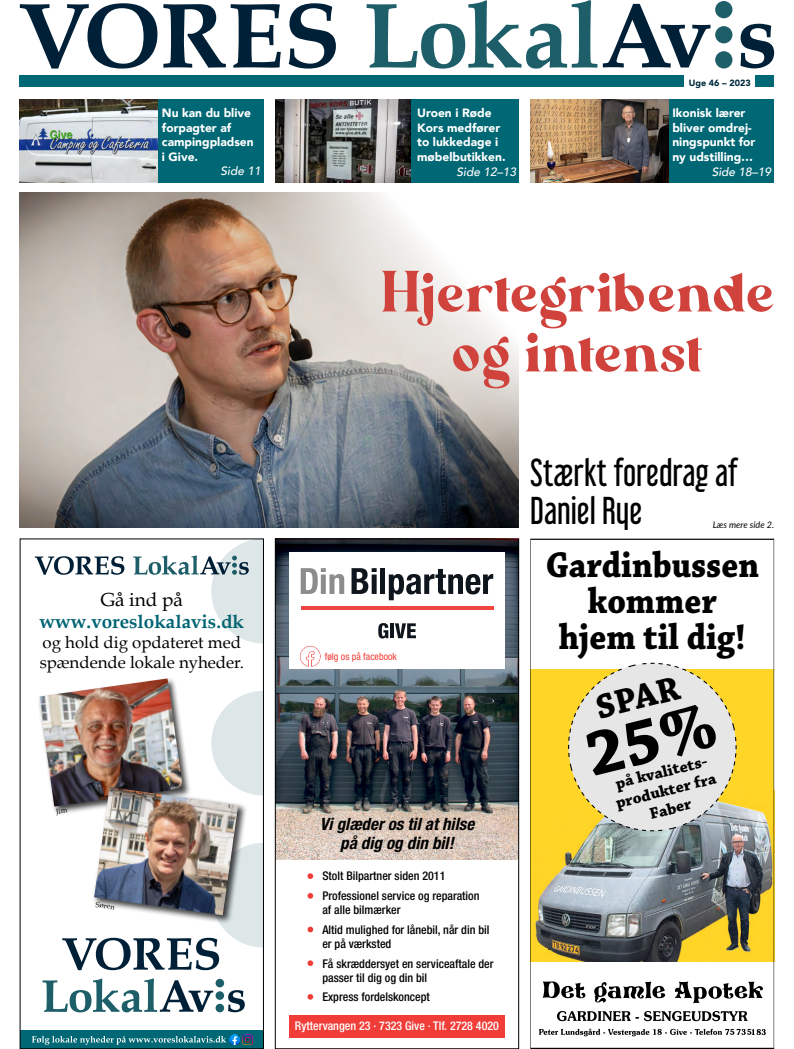
<style>
.page{position:relative;width:794px;height:1049px;background:#fff}
.page>*{position:absolute;margin:0;border:0;box-sizing:border-box;transform-origin:0 0}
.t1{font:58px/60px "Sinerva";letter-spacing:.01em;color:#d0433d;text-align:center}
.t2{font:700 37.8px/36px "Chaparral Pro";color:#000;text-align:center;scale:.9 1}
.t3{font:700 35.8px "Chaparral Pro";color:#000}
.t4{font:34.7px/38.5px "Libel Suit Rg";color:#000}
.t5{font:700 18.9px "Book Antiqua";color:#006574}
.t6{font:18.9px "Book Antiqua";color:#000}
.t7{font:italic 700 condensed 17px/19px "Helvetica Neue LT Std";color:#000;text-align:center}
.t8{font:16.8px/19.9px "Book Antiqua";color:#000}
.t9{font:700 16.5px/18.8px "Chaparral Pro";color:#000;text-align:center}
.t10{font:500 condensed 12px/19.7px "Helvetica Neue LT Std";color:#000}
.t11{font:900 12px/14.4px "Avenir";color:#fff}
.t12{font:500 condensed 12px "Helvetica Neue LT Std";color:#fff}
.t13{font:italic 500 12px "Avenir";color:#fff}
.t14{font:condensed 10px "Helvetica Neue LT Std";color:#f13d37}
.t15{font:italic 9px "Lato";color:#000}
.t16{font:900 9px "Avenir";color:#002a3e}
.t17{font:7.3px "Book Antiqua";color:#000}
</style>
<div class="page">
<svg style="left:366px;top:0;width:231px;height:69px"></svg>
<svg style="left:20px;top:3px;width:316px;height:66px"></svg>
<svg style="left:715px;top:1px;width:17px;height:17px"></svg>
<svg style="left:603px;top:4px;width:171px;height:64px"></svg>
<div style="left:20px;top:76px;width:664px;height:11px;background:#006774"></div>
<div style="left:755px;top:76px;width:19px;height:11px;background:#006774"></div>
<div style="left:20px;top:99px;width:244px;height:83px;background:#006774"></div>
<img style="left:20px;top:99px;width:138px;height:83px">
<div style="left:275px;top:99px;width:244px;height:83px;background:#006774"></div>
<img style="left:275px;top:99px;width:135px;height:83px">
<div style="left:530px;top:99px;width:244px;height:83px;background:#006774"></div>
<img style="left:530px;top:99px;width:138px;height:83px">
<svg style="left:530px;top:539px;width:244px;height:510px"></svg>
<img style="left:277px;top:541px;width:240px;height:318px">
<div style="left:289px;top:553px;width:216px;height:116px;background:#fff"></div>
<hr style="left:301px;top:606px;width:192px;height:4px;background:#f04440">
<svg style="left:351px;top:568px;width:26px;height:26px"></svg>
<svg style="left:301px;top:568px;width:43px;height:26px"></svg>
<div style="left:380px;top:568px;width:5px;height:26px;background:#0f151d"></div>
<svg style="left:389px;top:569px;width:104px;height:31px"></svg>
<svg style="left:378px;top:623px;width:10px;height:15px"></svg>
<hr style="left:390px;top:623px;width:4px;height:15px;background:#0f151d">
<svg style="left:395px;top:623px;width:21px;height:15px"></svg>
<svg style="left:307px;top:873px;width:6px;height:6px"></svg>
<svg style="left:307px;top:893px;width:6px;height:6px"></svg>
<svg style="left:307px;top:927px;width:6px;height:5px"></svg>
<svg style="left:307px;top:960px;width:6px;height:6px"></svg>
<svg style="left:307px;top:994px;width:6px;height:6px"></svg>
<div style="left:289px;top:1016px;width:216px;height:22px;background:#f13d37"></div>
<img style="left:295px;top:645px;width:30px;height:25px">
<div style="left:275px;top:539px;width:244px;height:510px;border:1px solid #000"></div>
<svg style="left:43px;top:978px;width:202px;height:34px"></svg>
<div style="left:20px;top:1031px;width:244px;height:18px;background:#006774"></div>
<svg style="left:32px;top:1034px;width:220px;height:11px"></svg>
<svg style="left:62px;top:843px;width:200px;height:127px"></svg>
<svg style="left:211px;top:691px;width:51px;height:104px"></svg>
<div style="left:37px;top:677px;width:155px;height:139px;background:#000;opacity:.75"></div>
<img style="left:39px;top:678px;width:144px;height:128px">
<div style="left:92px;top:785px;width:155px;height:139px;background:#000;opacity:.75"></div>
<img style="left:94px;top:787px;width:144px;height:128px">
<svg style="left:35px;top:556px;width:89px;height:19px"></svg>
<svg style="left:133px;top:541px;width:129px;height:102px"></svg>
<div style="left:20px;top:539px;width:244px;height:510px;border:1px solid #000"></div>
<img style="left:20px;top:193px;width:499px;height:334px">
<svg style="left:548px;top:659px;width:197px;height:180px;background:#e5dcb2"></svg>
<svg style="left:56px;top:808px;width:11px;height:7px"></svg>
<p class="t11" style="left:162px;top:106px;width:93px">Nu kan du blive forpagter af campingpladsen i Give.</p>
<p class="t13" style="left:221px;top:164px;width:42px">Side 11</p>
<p class="t11" style="left:417px;top:106px;width:90px">Uroen i Røde<br>Kors medfører to lukkedage i møbelbutikken.</p>
<p class="t13" style="left:456px;top:165px;width:61px">Side 12–13</p>
<p class="t16" style="left:689px;top:75px;width:63px">Uge 46 – 2023</p>
<p class="t11" style="left:672px;top:106px;width:85px">Ikonisk lærer bliver omdrej&shy;ningspunkt for ny udstilling…</p>
<p class="t13" style="left:711px;top:165px;width:61px">Side 18–19</p>
<h3 class="t6" style="left:101px;top:588px;width:84px">Gå ind på</h3>
<h3 class="t5" style="left:39px;top:611px;width:206px">www.voreslokalavis.dk</h3>
<h3 class="t8" style="left:40px;top:632px;width:206px">og hold dig opdateret med spændende lokale nyheder.</h3>
<p class="t17" style="left:97px;top:900px;width:20px;rotate:8deg">Søren</p>
<h1 class="t1" style="left:381px;top:261px;width:395px">Hjertegribende og intenst</h1>
<p class="t14" style="left:325px;top:650px;width:74px">følg os på facebook</p>
<h3 class="t7" style="left:320px;top:815px;width:156px">Vi glæder os til at hilse på dig og din bil!</h3>
<p class="t10" style="left:322px;top:866px;width:159px">Stolt Bilpartner siden 2011<br>Professionel service og reparation</p>
<p class="t10" style="left:322px;top:900px;width:168px">af alle bilmærker<br>Altid mulighed for lånebil, når din bil</p>
<p class="t10" style="left:322px;top:933px;width:173px">er på værksted<br>Få skræddersyet en serviceaftale der</p>
<p class="t10" style="left:322px;top:967px;width:109px">passer til dig og din bil<br>Express fordelskoncept</p>
<p class="t12" style="left:295px;top:1019px;width:205px">Ryttervangen 23 · 7323 Give · Tlf. 2728 4020</p>
<h3 class="t4" style="left:530px;top:449px;width:210px">Stærkt foredrag af<br>Daniel Rye</h3>
<p class="t15" style="left:712px;top:518px;width:63px">Læs mere side 2.</p>
<h2 class="t2" style="left:546px;top:549px;width:239px">Gardinbussen kommer hjem til dig!</h2>
<h3 class="t3" style="left:591px;top:687px;width:87px;rotate:-14deg">SPAR</h3>
<h3 class="t9" style="left:609px;top:776px;width:104px;rotate:-14deg">på kvalitets&shy;produkter fra<br>Faber</h3>
</div>
